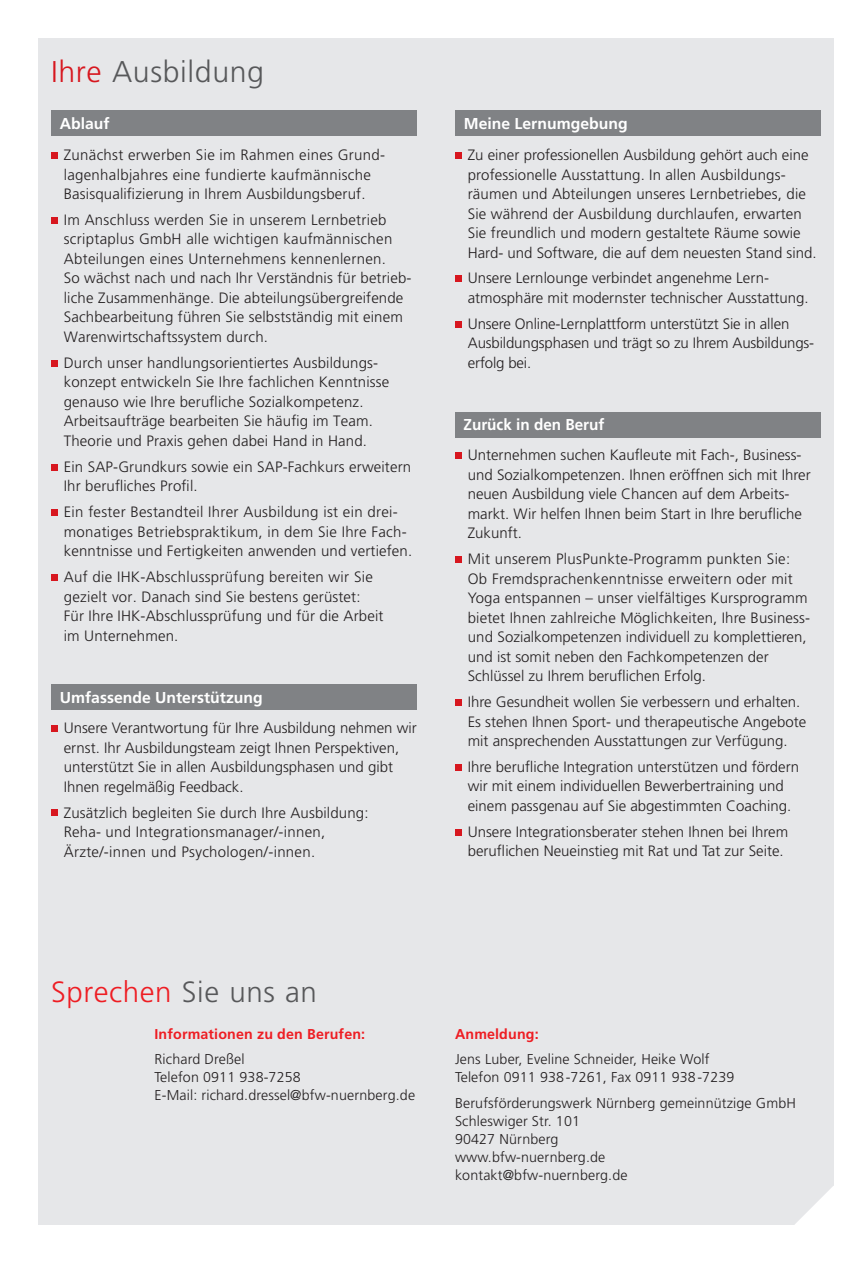
<style>
.page{position:relative;width:867px;height:1263px;background:#fff}
.page>*{position:absolute;margin:0;border:0;box-sizing:border-box;transform-origin:0 0}
.t1{font:300 30px "Frutiger";letter-spacing:.02em;color:#57585a}
.t2{font:300 29.25px "Frutiger";letter-spacing:.02em;color:#ee1d23}
.t3{font:700 15.75px "Frutiger";color:#fff}
.t4{font:300 15px/19.5px "Frutiger";letter-spacing:.01em;color:#231f20}
.t5{font:300 15px/19.5px "Frutiger";letter-spacing:-.01em;color:#231f20}
.t6{font:300 14.25px/18px "Frutiger";letter-spacing:.01em;color:#231f20}
.t7{font:700 14.25px "Frutiger";letter-spacing:.01em;color:#ee1d23}
.s1{color:#d7171f}
.s2{color:#57585a}
</style>
<div class="page">
<div style="left:38px;top:38px;width:795px;height:1187px;background:#e6e7e9"></div>
<svg style="left:795px;top:1185px;width:39px;height:40px"></svg>
<svg style="left:51px;top:152px;width:6px;height:6px"></svg>
<svg style="left:51px;top:217px;width:6px;height:6px"></svg>
<svg style="left:51px;top:360px;width:6px;height:6px"></svg>
<svg style="left:51px;top:464px;width:6px;height:6px"></svg>
<div style="left:51px;top:509px;width:6px;height:7px;background:#d7171f"></div>
<svg style="left:51px;top:574px;width:6px;height:6px"></svg>
<div style="left:51px;top:111px;width:366px;height:25px;background:#808285"></div>
<div style="left:51px;top:685px;width:366px;height:25px;background:#808285"></div>
<svg style="left:51px;top:725px;width:6px;height:6px"></svg>
<div style="left:51px;top:809px;width:6px;height:7px;background:#d7171f"></div>
<div style="left:455px;top:111px;width:366px;height:25px;background:#808285"></div>
<svg style="left:455px;top:152px;width:6px;height:6px"></svg>
<div style="left:455px;top:275px;width:6px;height:7px;background:#d7171f"></div>
<svg style="left:455px;top:321px;width:6px;height:6px"></svg>
<div style="left:455px;top:412px;width:366px;height:25px;background:#808285"></div>
<div style="left:455px;top:452px;width:6px;height:7px;background:#d7171f"></div>
<svg style="left:455px;top:556px;width:6px;height:6px"></svg>
<svg style="left:455px;top:699px;width:6px;height:6px"></svg>
<svg style="left:455px;top:764px;width:6px;height:6px"></svg>
<svg style="left:455px;top:829px;width:6px;height:6px"></svg>
<h1 class="t1" style="left:51px;top:55px;width:215px"><span class="s1">Ihre</span> Ausbildung</h1>
<p class="t3" style="left:60px;top:114px;width:51px">Ablauf</p>
<p class="t4" style="left:64px;top:145px;width:323px">Zunächst erwerben Sie im Rahmen eines Grund&shy;lagenhalbjahres eine fundierte kaufmännische<br>Basisqualifizierung in Ihrem Ausbildungsberuf.</p>
<p class="t4" style="left:64px;top:210px;width:349px">Im Anschluss werden Sie in unserem Lernbetrieb scriptaplus GmbH alle wichtigen kaufmännischen Abteilungen eines Unternehmens kennenlernen.<br>So wächst nach und nach Ihr Verständnis für betrieb&shy;liche Zusammenhänge. Die abteilungsübergreifende Sachbearbeitung führen Sie selbstständig mit einem Warenwirtschaftssystem durch.</p>
<p class="t4" style="left:64px;top:353px;width:327px">Durch unser handlungsorientiertes Ausbildungs&shy;konzept entwickeln Sie Ihre fachlichen Kenntnisse genauso wie Ihre berufliche Sozialkompetenz.<br>Arbeitsaufträge bearbeiten Sie häufig im Team.<br>Theorie und Praxis gehen dabei Hand in Hand.</p>
<p class="t4" style="left:64px;top:457px;width:349px">Ein SAP-Grundkurs sowie ein SAP-Fachkurs erweitern<br>Ihr berufliches Profil.</p>
<p class="t4" style="left:64px;top:502px;width:350px">Ein fester Bestandteil Ihrer Ausbildung ist ein drei&shy;monatiges Betriebspraktikum, in dem Sie Ihre Fach&shy;kenntnisse und Fertigkeiten anwenden und vertiefen.</p>
<p class="t4" style="left:64px;top:567px;width:321px">Auf die IHK-Abschlussprüfung bereiten wir Sie gezielt vor. Danach sind Sie bestens gerüstet:<br>Für Ihre IHK-Abschlussprüfung und für die Arbeit im Unternehmen.</p>
<p class="t3" style="left:60px;top:689px;width:205px">Umfassende Unterstützung</p>
<p class="t4" style="left:64px;top:718px;width:354px">Unsere Verantwortung für Ihre Ausbildung nehmen wir ernst. Ihr Ausbildungsteam zeigt Ihnen Perspektiven, unterstützt Sie in allen Ausbildungsphasen und gibt Ihnen regelmäßig Feedback.</p>
<p class="t4" style="left:64px;top:803px;width:306px">Zusätzlich begleiten Sie durch Ihre Ausbildung:<br>Reha- und Integrationsmanager/-innen,<br>Ärzte/-innen und Psychologen/-innen.</p>
<p class="t3" style="left:464px;top:114px;width:165px">Meine Lernumgebung</p>
<p class="t4" style="left:468px;top:145px;width:350px">Zu einer professionellen Ausbildung gehört auch eine professionelle Ausstattung. In allen Ausbildungs&shy;räumen und Abteilungen unseres Lernbetriebes, die Sie während der Ausbildung durchlaufen, erwarten Sie freundlich und modern gestaltete Räume sowie Hard- und Software, die auf dem neuesten Stand sind.</p>
<p class="t4" style="left:468px;top:269px;width:342px">Unsere Lernlounge verbindet angenehme Lern&shy;atmosphäre mit modernster technischer Ausstattung.</p>
<p class="t5" style="left:468px;top:314px;width:348px">Unsere Online-Lernplattform unterstützt Sie in allen<br>Ausbildungsphasen und trägt so zu Ihrem Ausbildungs&shy;erfolg bei.</p>
<p class="t3" style="left:463px;top:416px;width:142px">Zurück in den Beruf</p>
<p class="t4" style="left:468px;top:445px;width:344px">Unternehmen suchen Kaufleute mit Fach-, Business&shy;und Sozialkompetenzen. Ihnen eröffnen sich mit Ihrer neuen Ausbildung viele Chancen auf dem Arbeits&shy;markt. Wir helfen Ihnen beim Start in Ihre berufliche Zukunft.</p>
<p class="t4" style="left:468px;top:549px;width:344px">Mit unserem PlusPunkte-Programm punkten Sie:<br>Ob Fremdsprachenkenntnisse erweitern oder mit Yoga entspannen – unser vielfältiges Kursprogramm bietet Ihnen zahlreiche Möglichkeiten, Ihre Business&shy;und Sozialkompetenzen individuell zu komplettieren, und ist somit neben den Fachkompetenzen der Schlüssel zu Ihrem beruflichen Erfolg.</p>
<p class="t4" style="left:468px;top:692px;width:340px">Ihre Gesundheit wollen Sie verbessern und erhalten.<br>Es stehen Ihnen Sport- und therapeutische Angebote mit ansprechenden Ausstattungen zur Verfügung.</p>
<p class="t4" style="left:468px;top:757px;width:333px">Ihre berufliche Integration unterstützen und fördern wir mit einem individuellen Bewerbertraining und einem passgenau auf Sie abgestimmten Coaching.</p>
<p class="t4" style="left:468px;top:822px;width:322px">Unsere Integrationsberater stehen Ihnen bei Ihrem beruflichen Neueinstieg mit Rat und Tat zur Seite.</p>
<h2 class="t2" style="left:51px;top:975px;width:267px">Sprechen <span class="s2">Sie uns an</span></h2>
<p class="t7" style="left:154px;top:1026px;width:212px">Informationen zu den Berufen:</p>
<p class="t6" style="left:154px;top:1050px;width:262px">Richard Dreßel<br>Telefon 0911 938-7258<br>E-Mail: richard.dressel@bfw-nuernberg.de</p>
<p class="t7" style="left:455px;top:1026px;width:85px">Anmeldung:</p>
<p class="t6" style="left:455px;top:1050px;width:281px">Jens Luber, Eveline Schneider, Heike Wolf<br>Telefon 0911 938-7261, Fax 0911 938-7239</p>
<p class="t6" style="left:455px;top:1094px;width:342px">Berufsförderungswerk Nürnberg gemeinnützige GmbH<br>Schleswiger Str. 101<br>90427 Nürnberg<br>www.bfw-nuernberg.de<br>kontakt@bfw-nuernberg.de</p>
</div>
